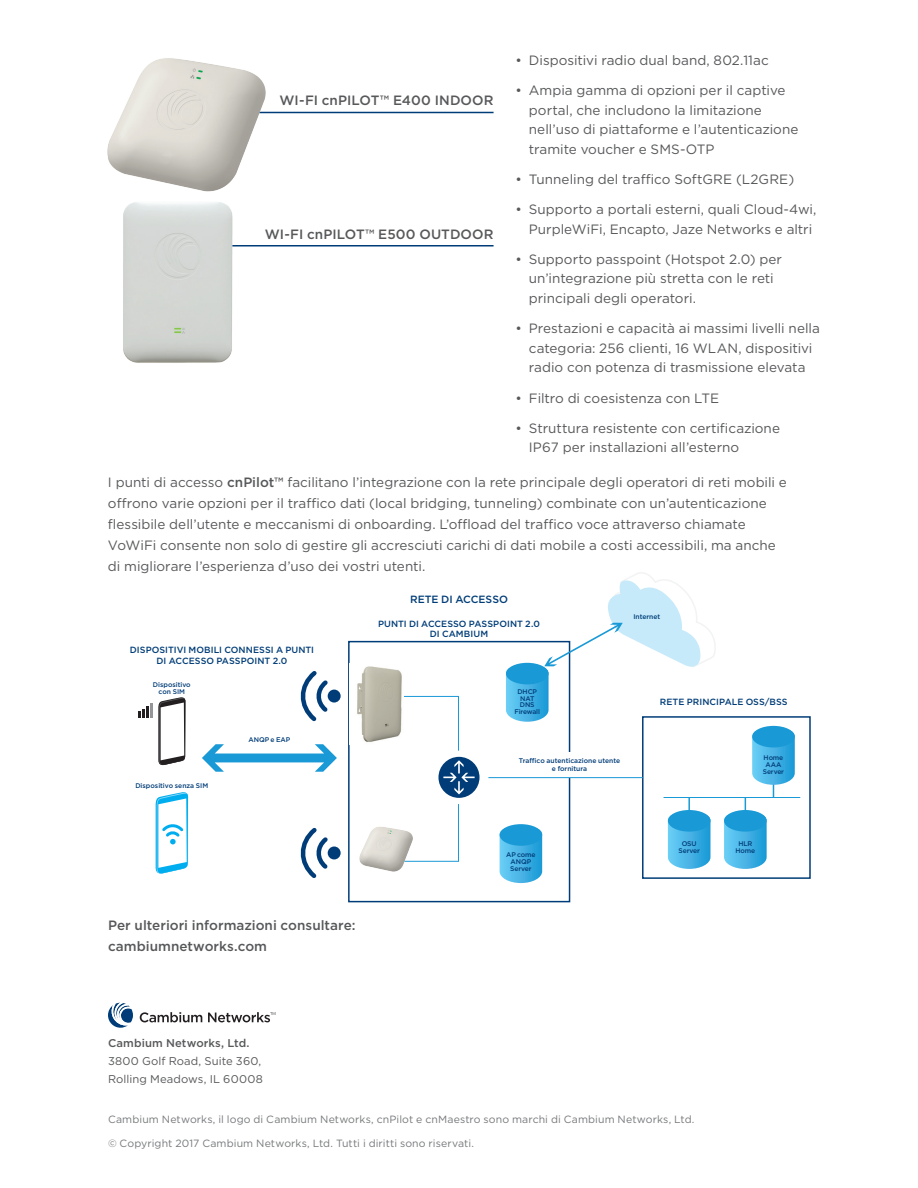
<style>
.page{position:relative;width:918px;height:1188px;background:#fff}
.page>*{position:absolute;margin:0;border:0;box-sizing:border-box;transform-origin:0 0}
.t1{font:13.5px/19.5px "Gotham";color:#57585a}
.t2{font:500 13.5px/21px "Gotham";letter-spacing:.005em;color:#57585a}
.t3{font:11.25px/18px "Gotham";letter-spacing:.01em;color:#57585a}
.t4{font:500 11.25px "Gotham";letter-spacing:.01em;color:#57585a}
.t5{font:10.5px "Gotham";letter-spacing:.01em;color:#76787b}
.t6{font:500 10.5px "Gotham";color:#003d78}
.t7{font:500 9px/10.5px "Gotham";letter-spacing:.005em;color:#003d78;text-align:center}
.t8{font:500 6.75px/6.8px "Gotham";letter-spacing:-.01em;color:#003d78;text-align:center}
.s1{font-weight:500}
</style>
<div class="page">
<svg style="left:140px;top:1012px;width:62px;height:10px"></svg>
<svg style="left:208px;top:1012px;width:67px;height:10px"></svg>
<svg style="left:108px;top:1003px;width:25px;height:25px"></svg>
<hr style="left:170px;top:112px;width:324px;height:1px;background:#003d78">
<img style="left:107px;top:58px;width:161px;height:134px">
<hr style="left:170px;top:245px;width:324px;height:2px;background:#003d78">
<img style="left:123px;top:202px;width:114px;height:161px">
<svg style="left:668px;top:812px;width:42px;height:57px"></svg>
<div style="left:668px;top:810px;width:42px;height:22px;background:#1999d6;border-radius:50%"></div>
<svg style="left:300px;top:671px;width:32px;height:51px"></svg>
<hr style="left:664px;top:797px;width:136px;height:1px;background:#1999d6">
<svg style="left:438px;top:757px;width:42px;height:41px"></svg>
<svg style="left:443px;top:760px;width:32px;height:34px"></svg>
<svg style="left:404px;top:696px;width:55px;height:55px"></svg>
<svg style="left:421px;top:804px;width:38px;height:58px"></svg>
<div style="left:328px;top:690px;width:13px;height:13px;background:#003d78;border-radius:50%"></div>
<svg style="left:300px;top:828px;width:32px;height:50px"></svg>
<div style="left:328px;top:847px;width:13px;height:12px;background:#003d78;border-radius:50%"></div>
<div style="left:642px;top:716px;width:169px;height:163px;border:2px solid #003d78"></div>
<div style="left:348px;top:641px;width:222px;height:261px;border:2px solid #003d78"></div>
<hr style="left:688px;top:798px;width:2px;height:25px;background:#1999d6">
<img style="left:359px;top:827px;width:62px;height:45px">
<img style="left:350px;top:664px;width:52px;height:81px">
<svg style="left:158px;top:697px;width:27px;height:69px"></svg>
<svg style="left:156px;top:792px;width:32px;height:82px"></svg>
<hr style="left:150px;top:704px;width:3px;height:14px;background:#939598">
<svg style="left:138px;top:706px;width:11px;height:12px"></svg>
<svg style="left:202px;top:744px;width:135px;height:28px"></svg>
<svg style="left:500px;top:826px;width:42px;height:57px"></svg>
<div style="left:500px;top:824px;width:42px;height:22px;background:#1999d6;border-radius:50%"></div>
<svg style="left:724px;top:728px;width:71px;height:141px"></svg>
<div style="left:752px;top:726px;width:43px;height:21px;background:#1999d6;border-radius:50%"></div>
<svg style="left:506px;top:572px;width:212px;height:150px"></svg>
<div style="left:516px;top:752px;width:108px;height:25px;background:#fff"></div>
<hr style="left:488px;top:777px;width:155px;height:1px;background:#1999d6">
<p class="t2" style="left:280px;top:90px;width:216px">WI-FI cnPILOT™ E400 INDOOR</p>
<p class="t2" style="left:265px;top:223px;width:230px">WI-FI cnPILOT™ E500 OUTDOOR</p>
<p class="t1" style="left:515px;top:50px;width:255px">• Dispositivi radio dual band, 802.11ac</p>
<p class="t1" style="left:529px;top:80px;width:271px;text-indent:-14px">• Ampia gamma di opzioni per il captive portal, che includono la limitazione nell’uso di piattaforme e l’autenticazione tramite voucher e SMS-OTP</p>
<p class="t1" style="left:515px;top:169px;width:280px">• Tunneling del traffico SoftGRE (L2GRE)</p>
<p class="t1" style="left:529px;top:199px;width:289px;text-indent:-14px">• Supporto a portali esterni, quali Cloud-4wi,<br>PurpleWiFi, Encapto, Jaze Networks e altri</p>
<p class="t1" style="left:529px;top:249px;width:255px;text-indent:-14px">• Supporto passpoint (Hotspot 2.0) per un’integrazione più stretta con le reti principali degli operatori.</p>
<p class="t1" style="left:515px;top:318px;width:306px;text-align:center">• Prestazioni e capacità ai massimi livelli nella categoria: 256 clienti, 16 WLAN, dispositivi radio con potenza di trasmissione elevata</p>
<p class="t1" style="left:515px;top:388px;width:205px">• Filtro di coesistenza con LTE</p>
<p class="t1" style="left:529px;top:418px;width:253px;text-indent:-14px">• Struttura resistente con certificazione<br>IP67 per installazioni all’esterno</p>
<p class="t1" style="left:108px;top:472px;width:680px;line-height:21px">I punti di accesso <span class="s1">cnPilot™</span> facilitano l’integrazione con la rete principale degli operatori di reti mobili e offrono varie opzioni per il traffico dati (local bridging, tunneling) combinate con un’autenticazione flessibile dell’utente e meccanismi di onboarding. L’offload del traffico voce attraverso chiamate VoWiFi consente non solo di gestire gli accresciuti carichi di dati mobile a costi accessibili, ma anche di migliorare l’esperienza d’uso dei vostri utenti.</p>
<p class="t7" style="left:130px;top:645px;width:186px">DISPOSITIVI MOBILI CONNESSI A PUNTI<br>DI ACCESSO PASSPOINT 2.0</p>
<p class="t8" style="left:153px;top:681px;width:39px;line-height:7.5px">Dispositivo con SIM</p>
<p class="t8" style="left:135px;top:782px;width:74px">Dispositivo senza SIM</p>
<p class="t8" style="left:249px;top:736px;width:43px">ANQP e EAP</p>
<p class="t2" style="left:108px;top:914px;width:249px">Per ulteriori informazioni consultare: cambiumnetworks.com</p>
<p class="t6" style="left:410px;top:593px;width:99px">RETE DI ACCESSO</p>
<p class="t7" style="left:378px;top:618px;width:163px">PUNTI DI ACCESSO PASSPOINT 2.0<br>DI CAMBIUM</p>
<p class="t8" style="left:633px;top:614px;width:28px">Internet</p>
<p class="t8" style="left:515px;top:688px;width:27px">DHCP<br>NAT<br>DNS<br>Firewall</p>
<p class="t8" style="left:519px;top:757px;width:103px;line-height:7.5px">Traffico autenticazione utente e fornitura</p>
<p class="t7" style="left:660px;top:696px;width:129px">RETE PRINCIPALE OSS/BSS</p>
<p class="t8" style="left:763px;top:754px;width:23px">Home<br>AAA<br>Server</p>
<p class="t8" style="left:506px;top:851px;width:31px">AP come<br>ANQP<br>Server</p>
<p class="t8" style="left:679px;top:841px;width:23px">OSU<br>Server</p>
<p class="t8" style="left:736px;top:841px;width:21px">HLR<br>Home</p>
<p class="t4" style="left:108px;top:1036px;width:143px">Cambium Networks, Ltd.</p>
<p class="t3" style="left:108px;top:1052px;width:156px">3800 Golf Road, Suite 360,<br>Rolling Meadows, IL 60008</p>
<p class="t5" style="left:108px;top:1113px;width:588px">Cambium Networks, il logo di Cambium Networks, cnPilot e cnMaestro sono marchi di Cambium Networks, Ltd.</p>
<p class="t5" style="left:108px;top:1137px;width:367px">© Copyright 2017 Cambium Networks, Ltd. Tutti i diritti sono riservati.</p>
</div>
